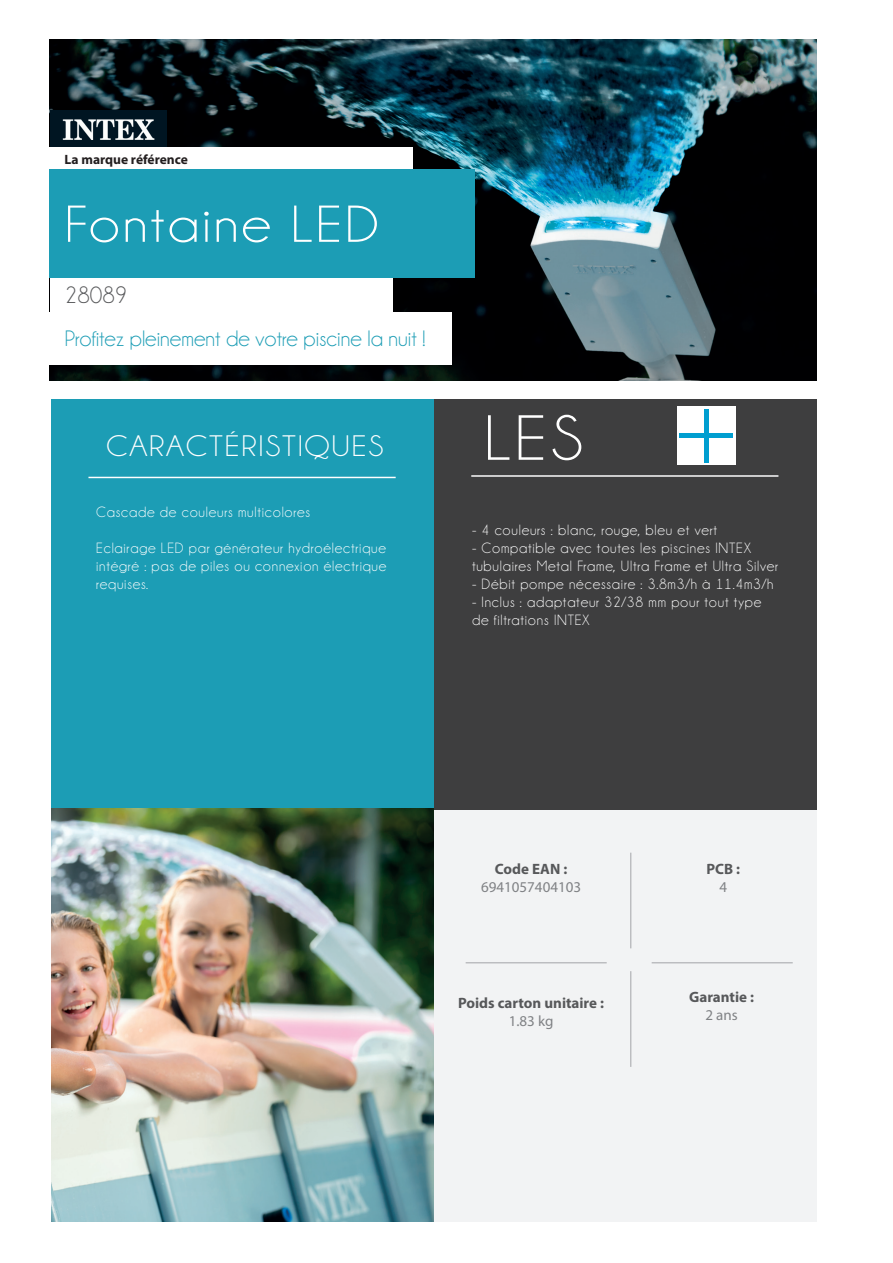
<style>
.page{position:relative;width:893px;height:1263px;background:#fff}
.page>*{position:absolute;margin:0;border:0;box-sizing:border-box;transform-origin:0 0}
.t1{font:64.5px "Champagne&Limousines";color:#fff;scale:1.1 1}
.t2{font:52.5px "Champagne&Limousines";letter-spacing:.05em;color:#fff;scale:1.1 1}
.t3{font:30px "Champagne&Limousines";letter-spacing:.05em;color:#fff;scale:1.1 1}
.t4{font:24px "Champagne&Limousines";color:#57585a}
.t5{font:22.5px "Champagne&Limousines";color:#1c9db5}
.t6{font:15px/18px "Champagne&Limousines";letter-spacing:.05em;color:#fff}
.t7{font:700 15px "Myriad Pro";color:#57585a}
.t8{font:15px "Myriad Pro";color:#808285}
.t9{font:700 13.5px "Myriad Pro";color:#231f20}
</style>
<div class="page">
<img style="left:49px;top:39px;width:767px;height:342px">
<div style="left:50px;top:110px;width:117px;height:66px;background:#001522"></div>
<div style="left:50px;top:262px;width:342px;height:53px;background:#fff"></div>
<div style="left:50px;top:147px;width:363px;height:34px;background:#fff"></div>
<div style="left:50px;top:170px;width:425px;height:108px;background:#1c9db5"></div>
<div style="left:51px;top:399px;width:383px;height:412px;background:#1c9db5"></div>
<div style="left:434px;top:399px;width:382px;height:412px;background:#3e3e3f"></div>
<div style="left:434px;top:809px;width:382px;height:412px;background:#f2f3f4"></div>
<hr style="left:466px;top:962px;width:141px;height:1px;background:#bcbdc0">
<hr style="left:630px;top:853px;width:1px;height:95px;background:#bcbdc0">
<hr style="left:630px;top:971px;width:1px;height:96px;background:#bcbdc0">
<hr style="left:652px;top:962px;width:141px;height:1px;background:#bcbdc0">
<hr style="left:471px;top:475px;width:307px;height:2px;background:#fff">
<div style="left:677px;top:406px;width:59px;height:59px;background:#fff"></div>
<div style="left:704px;top:409px;width:5px;height:53px;background:#009ed0"></div>
<div style="left:680px;top:433px;width:53px;height:5px;background:#009ed0"></div>
<img style="left:63px;top:109px;width:92px;height:30px">
<hr style="left:88px;top:477px;width:308px;height:1px;background:#fff">
<div style="left:50px;top:312px;width:402px;height:52px;background:#fff"></div>
<img style="left:51px;top:808px;width:383px;height:413px">
<p class="t9" style="left:65px;top:150px;width:125px">La marque référence</p>
<p class="t2" style="left:65px;top:198px;width:287px">Fontaine LED</p>
<p class="t4" style="left:65px;top:283px;width:64px">28089</p>
<p class="t5" style="left:65px;top:327px;width:362px">Profitez pleinement de votre piscine la nuit !</p>
<p class="t3" style="left:106px;top:431px;width:254px">CARACTÉRISTIQUES</p>
<p class="t6" style="left:96px;top:503px;width:216px">Cascade de couleurs multicolores</p>
<p class="t6" style="left:96px;top:539px;width:292px;text-align:justify">Eclairage LED par générateur hydroélectrique intégré : pas de piles ou connexion électrique requises.</p>
<p class="t1" style="left:484px;top:406px;width:92px">LES</p>
<p class="t6" style="left:472px;top:521px;width:247px">- 4 couleurs : blanc, rouge, bleu et vert</p>
<p class="t6" style="left:472px;top:539px;width:308px">- Compatible avec toutes les piscines INTEX tubulaires Metal Frame, Ultra Frame et Ultra Silver</p>
<p class="t6" style="left:472px;top:575px;width:303px">- Débit pompe nécessaire : 3.8m3/h à 11.4m3/h</p>
<p class="t6" style="left:472px;top:593px;width:291px">- Inclus : adaptateur 32/38 mm pour tout type de filtrations INTEX</p>
<p class="t7" style="left:495px;top:859px;width:74px">Code EAN :</p>
<p class="t8" style="left:481px;top:878px;width:102px">6941057404103</p>
<p class="t7" style="left:458px;top:993px;width:147px">Poids carton unitaire :</p>
<p class="t8" style="left:509px;top:1012px;width:46px">1.83 kg</p>
<p class="t7" style="left:706px;top:859px;width:35px">PCB :</p>
<p class="t8" style="left:719px;top:878px;width:9px">4</p>
<p class="t7" style="left:689px;top:987px;width:66px">Garantie :</p>
<p class="t8" style="left:705px;top:1006px;width:34px">2 ans</p>
</div>
